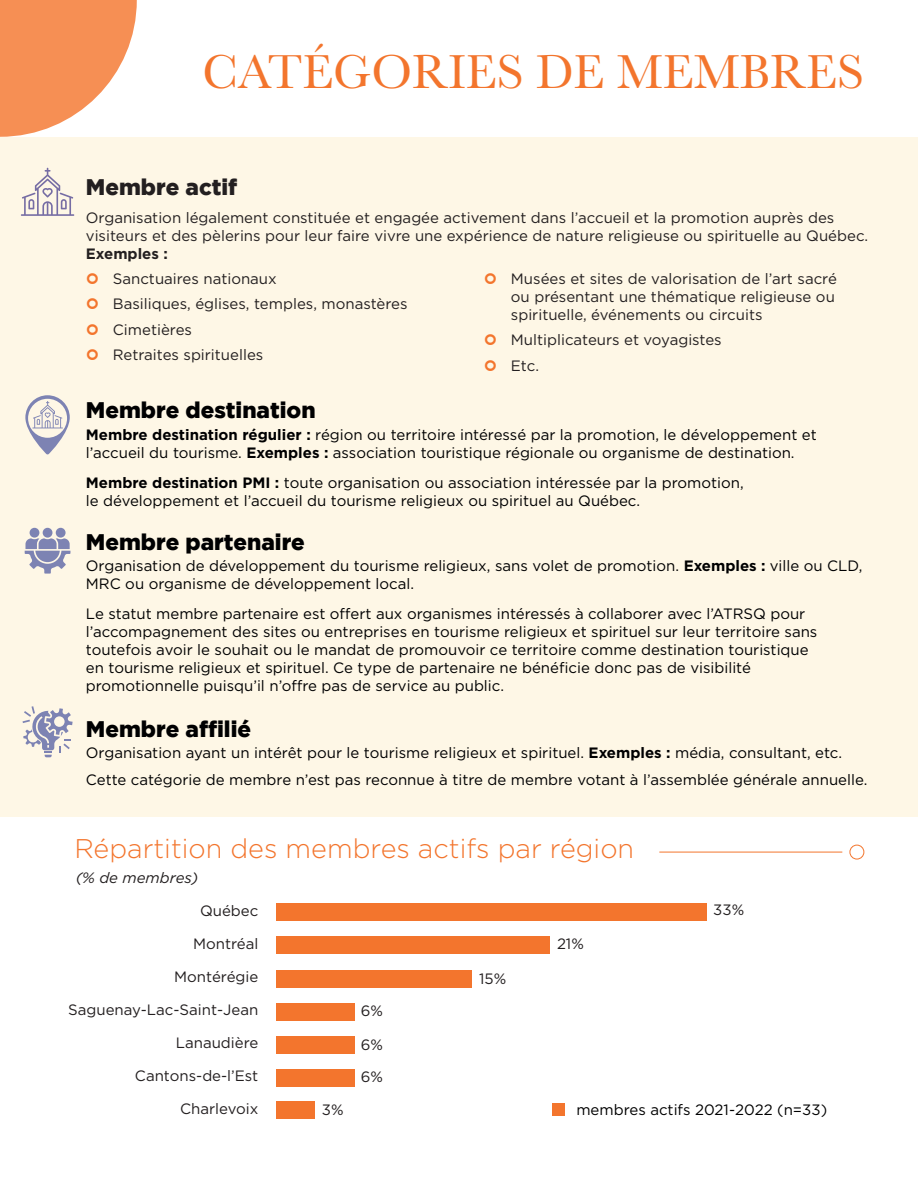
<style>
.page{position:relative;width:918px;height:1188px;background:#fff}
.page>*{position:absolute;margin:0;border:0;box-sizing:border-box;transform-origin:0 0}
.t1{font:49.5px "Baskerville";color:#f3752d}
.Bullet{font:300 27px "Gotham";color:#f3752d}
.t2{font:900 22.5px "Gotham";color:#000001}
.t3{font:900 22.5px "Gotham";color:#231f20}
.t4{font:15px/18px "Gotham";color:#000001}
.t5{font:15px/18px "Gotham";color:#231f20}
.Bullet-2{font:italic 15px "Gotham";color:#231f20}
.t6{font:700 15px "Gotham";color:#231f20}
.s1{font-weight:700}
</style>
<div class="page">
<div style="left:0;top:137px;width:918px;height:679px;background:#fef7e6"></div>
<svg style="left:0;top:0;width:137px;height:137px"></svg>
<svg style="left:21px;top:168px;width:53px;height:48px"></svg>
<svg style="left:25px;top:395px;width:45px;height:59px"></svg>
<div style="left:43px;top:528px;width:9px;height:10px;background:#7d83b3;border-radius:50%"></div>
<div style="left:30px;top:528px;width:9px;height:10px;background:#7d83b3;border-radius:50%"></div>
<div style="left:56px;top:528px;width:10px;height:10px;background:#7d83b3;border-radius:50%"></div>
<svg style="left:25px;top:538px;width:45px;height:36px"></svg>
<svg style="left:23px;top:706px;width:50px;height:51px"></svg>
<div style="left:276px;top:903px;width:430px;height:17px;background:#f3752d"></div>
<div style="left:276px;top:936px;width:274px;height:18px;background:#f3752d"></div>
<div style="left:276px;top:970px;width:195px;height:18px;background:#f3752d"></div>
<div style="left:276px;top:1003px;width:78px;height:18px;background:#f3752d"></div>
<div style="left:276px;top:1036px;width:78px;height:17px;background:#f3752d"></div>
<div style="left:276px;top:1069px;width:78px;height:18px;background:#f3752d"></div>
<div style="left:276px;top:1102px;width:38px;height:17px;background:#f3752d"></div>
<div style="left:553px;top:1104px;width:12px;height:12px;background:#f3752d"></div>
<hr style="left:659px;top:852px;width:183px;height:1px;background:#f3752d">
<div style="left:850px;top:845px;width:14px;height:14px;border:1px solid #f3752d;border-radius:50%"></div>
<p class="t1" style="left:202px;top:40px;width:663px">CATÉGORIES DE MEMBRES</p>
<p class="t3" style="left:86px;top:174px;width:153px">Membre actif</p>
<p class="t5" style="left:86px;top:208px;width:784px">Organisation légalement constituée et engagée activement dans l’accueil et la promotion auprès des visiteurs et des pèlerins pour leur faire vivre une expérience de nature religieuse ou spirituelle au Québec.</p>
<p class="t6" style="left:86px;top:245px;width:84px">Exemples :</p>
<p class="t5" style="left:113px;top:269px;width:165px">Sanctuaires nationaux</p>
<p class="t5" style="left:113px;top:294px;width:296px">Basiliques, églises, temples, monastères</p>
<p class="t5" style="left:113px;top:320px;width:81px">Cimetières</p>
<p class="t5" style="left:113px;top:345px;width:152px">Retraites spirituelles</p>
<p class="t5" style="left:511px;top:269px;width:327px">Musées et sites de valorisation de l’art sacré ou présentant une thématique religieuse ou spirituelle, événements ou circuits</p>
<p class="t5" style="left:511px;top:330px;width:212px">Multiplicateurs et voyagistes</p>
<p class="t5" style="left:511px;top:356px;width:30px">Etc.</p>
<p class="t2" style="left:86px;top:397px;width:231px">Membre destination</p>
<p class="t4" style="left:86px;top:425px;width:733px"><span class="s1">Membre destination régulier :</span> région ou territoire intéressé par la promotion, le développement et l’accueil du tourisme. <span class="s1">Exemples :</span> association touristique régionale ou organisme de destination.</p>
<p class="t4" style="left:86px;top:473px;width:659px"><span class="s1">Membre destination PMI :</span> toute organisation ou association intéressée par la promotion, le développement et l’accueil du tourisme religieux ou spirituel au Québec.</p>
<p class="t2" style="left:86px;top:529px;width:221px">Membre partenaire</p>
<p class="t4" style="left:86px;top:556px;width:778px">Organisation de développement du tourisme religieux, sans volet de promotion. <span class="s1">Exemples :</span> ville ou CLD,<br>MRC ou organisme de développement local.</p>
<p class="t4" style="left:86px;top:604px;width:733px">Le statut membre partenaire est offert aux organismes intéressés à collaborer avec l’ATRSQ pour l’accompagnement des sites ou entreprises en tourisme religieux et spirituel sur leur territoire sans toutefois avoir le souhait ou le mandat de promouvoir ce territoire comme destination touristique en tourisme religieux et spirituel. Ce type de partenaire ne bénéficie donc pas de visibilité promotionnelle puisqu’il n’offre pas de service au public.</p>
<p class="t2" style="left:86px;top:717px;width:167px">Membre affilié</p>
<p class="t4" style="left:86px;top:739px;width:783px;line-height:27px">Organisation ayant un intérêt pour le tourisme religieux et spirituel. <span class="s1">Exemples :</span> média, consultant, etc.<br>Cette catégorie de membre n’est pas reconnue à titre de membre votant à l’assemblée générale annuelle.</p>
<p class="Bullet" style="left:74px;top:832px;width:561px">Répartition des membres actifs par région</p>
<p class="Bullet-2" style="left:76px;top:869px;width:124px">(% de membres)</p>
<p class="t5" style="left:200px;top:901px;width:60px">Québec</p>
<p class="t5" style="left:193px;top:934px;width:67px">Montréal</p>
<p class="t5" style="left:174px;top:967px;width:86px">Montérégie</p>
<p class="t5" style="left:68px;top:1000px;width:192px">Saguenay-Lac-Saint-Jean</p>
<p class="t5" style="left:176px;top:1033px;width:84px">Lanaudière</p>
<p class="t5" style="left:135px;top:1066px;width:125px">Cantons-de-l’Est</p>
<p class="t5" style="left:180px;top:1099px;width:80px">Charlevoix</p>
<p class="t5" style="left:361px;top:1002px;width:24px">6%</p>
<p class="t5" style="left:361px;top:1035px;width:24px">6%</p>
<p class="t5" style="left:361px;top:1068px;width:24px">6%</p>
<p class="t5" style="left:479px;top:969px;width:29px">15%</p>
<p class="t5" style="left:557px;top:935px;width:28px">21%</p>
<p class="t5" style="left:713px;top:900px;width:32px">33%</p>
<p class="t5" style="left:322px;top:1100px;width:23px">3%</p>
<p class="t4" style="left:576px;top:1100px;width:252px">membres actifs 2021-2022 (n=33)</p>
</div>
